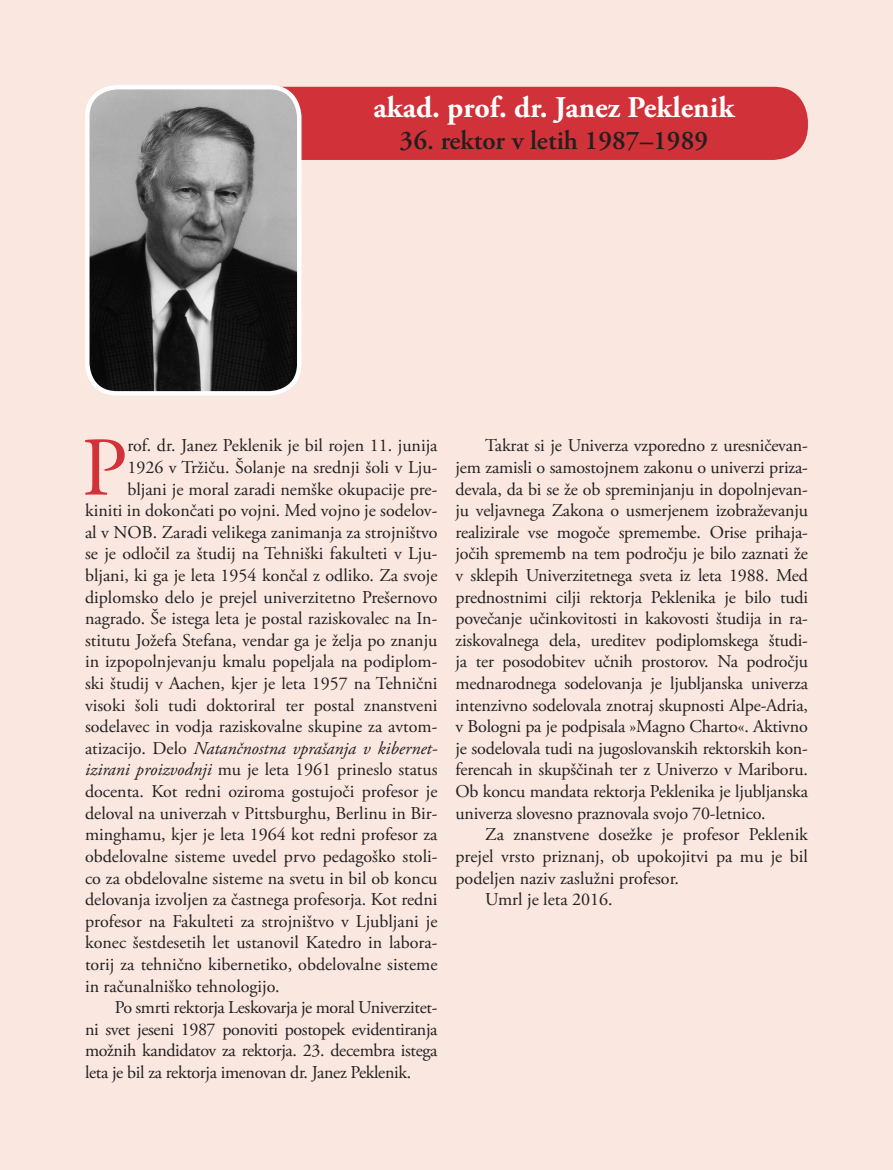
<style>
.page{position:relative;width:893px;height:1170px;background:#fff}
.page>*{position:absolute;margin:0;border:0;box-sizing:border-box;transform-origin:0 0}
.t1{font:83.1px "Adobe Garamond Pro";color:#d13138}
.t2{font:700 30px "Adobe Garamond Pro";color:#fff}
.t3{font:600 27px "Adobe Garamond Pro";color:#231f20}
.t4{font:18px/21.6px "Adobe Garamond Pro";color:#231f20;text-align:justify}
.t5{font:italic 18px "Adobe Garamond Pro";color:#231f20}
.s1{font-style:normal}
.s2{font-style:italic}
</style>
<div class="page">
<div style="left:0;top:0;width:893px;height:1169px;background:#f9e7e0"></div>
<div style="left:299px;top:87px;width:509px;height:73px;background:#d13138"></div>
<img style="left:90px;top:87px;width:209px;height:306px">
<div style="left:85px;top:85px;width:216px;height:310px;border:4px solid #fff;border-radius:30px"></div>
<p class="t2" style="left:374px;top:90px;width:362px">akad. prof. dr. Janez Peklenik</p>
<p class="t3" style="left:400px;top:125px;width:310px">36. rektor v letih 1987–1989</p>
<p class="t1" style="left:82px;top:418px;width:47px">P</p>
<p class="t4" style="left:127px;top:435px;width:312px">rof. dr. Janez Peklenik je bil rojen 11. junija</p>
<p class="t4" style="left:127px;top:457px;width:312px">1926 v Tržiču. Šolanje na srednji šoli v Lju-</p>
<p class="t4" style="left:127px;top:478px;width:312px">bljani je moral zaradi nemške okupacije pre-</p>
<p class="t4" style="left:85px;top:500px;width:354px">kiniti in dokončati po vojni. Med vojno je sodelov-</p>
<p class="t4" style="left:85px;top:522px;width:354px">al v NOB. Zaradi velikega zanimanja za strojništvo</p>
<p class="t4" style="left:85px;top:543px;width:354px">se je odločil za študij na Tehniški fakulteti v Lju-</p>
<p class="t4" style="left:85px;top:565px;width:354px">bljani, ki ga je leta 1954 končal z odliko. Za svoje</p>
<p class="t4" style="left:85px;top:586px;width:354px">diplomsko delo je prejel univerzitetno Prešernovo</p>
<p class="t4" style="left:85px;top:608px;width:354px">nagrado. Še istega leta je postal raziskovalec na In-</p>
<p class="t4" style="left:85px;top:630px;width:354px">stitutu Jožefa Stefana, vendar ga je želja po znanju</p>
<p class="t4" style="left:85px;top:651px;width:354px">in izpopolnjevanju kmalu popeljala na podiplom-</p>
<p class="t4" style="left:85px;top:673px;width:354px">ski študij v Aachen, kjer je leta 1957 na Tehnični</p>
<p class="t4" style="left:85px;top:694px;width:354px">visoki šoli tudi doktoriral ter postal znanstveni</p>
<p class="t4" style="left:85px;top:716px;width:354px">sodelavec in vodja raziskovalne skupine za avtom-</p>
<p class="t5" style="left:85px;top:737px;width:354px"><span class="s1">atizacijo. Delo</span> Natančnostna vprašanja v kibernet-</p>
<p class="t4" style="left:85px;top:759px;width:354px"><span class="s2">izirani proizvodnji</span> mu je leta 1961 prineslo status</p>
<p class="t4" style="left:85px;top:781px;width:354px">docenta. Kot redni oziroma gostujoči profesor je</p>
<p class="t4" style="left:85px;top:802px;width:354px">deloval na univerzah v Pittsburghu, Berlinu in Bir-</p>
<p class="t4" style="left:85px;top:824px;width:354px">minghamu, kjer je leta 1964 kot redni profesor za</p>
<p class="t4" style="left:85px;top:846px;width:354px">obdelovalne sisteme uvedel prvo pedagoško stoli-</p>
<p class="t4" style="left:85px;top:867px;width:354px">co za obdelovalne sisteme na svetu in bil ob koncu</p>
<p class="t4" style="left:85px;top:889px;width:354px">delovanja izvoljen za častnega profesorja. Kot redni</p>
<p class="t4" style="left:85px;top:910px;width:354px">profesor na Fakulteti za strojništvo v Ljubljani je</p>
<p class="t4" style="left:85px;top:932px;width:354px">konec šestdesetih let ustanovil Katedro in labora-</p>
<p class="t4" style="left:85px;top:954px;width:354px">torij za tehnično kibernetiko, obdelovalne sisteme</p>
<p class="t4" style="left:85px;top:975px;width:196px">in računalniško tehnologijo.</p>
<p class="t4" style="left:85px;top:997px;width:354px;text-indent:30px">Po smrti rektorja Leskovarja je moral Univerzitet&shy;ni svet jeseni 1987 ponoviti postopek evidentiranja možnih kandidatov za rektorja. 23. decembra istega leta je bil za rektorja imenovan dr. Janez Peklenik.</p>
<p class="t4" style="left:455px;top:435px;width:354px;text-indent:30px">Takrat si je Univerza vzporedno z uresničevan&shy;jem zamisli o samostojnem zakonu o univerzi priza&shy;devala, da bi se že ob spreminjanju in dopolnjevan&shy;ju veljavnega Zakona o usmerjenem izobraževanju realizirale vse mogoče spremembe. Orise prihaja&shy;jočih sprememb na tem področju je bilo zaznati že v sklepih Univerzitetnega sveta iz leta 1988. Med prednostnimi cilji rektorja Peklenika je bilo tudi povečanje učinkovitosti in kakovosti študija in ra&shy;ziskovalnega dela, ureditev podiplomskega študi&shy;ja ter posodobitev učnih prostorov. Na področju mednarodnega sodelovanja je ljubljanska univerza intenzivno sodelovala znotraj skupnosti Alpe-Adria, v Bologni pa je podpisala »Magno Charto«. Aktivno je sodelovala tudi na jugoslovanskih rektorskih kon&shy;ferencah in skupščinah ter z Univerzo v Mariboru.<br>Ob koncu mandata rektorja Peklenika je ljubljanska univerza slovesno praznovala svojo 70-letnico.</p>
<p class="t4" style="left:455px;top:824px;width:354px;text-indent:30px">Za znanstvene dosežke je profesor Peklenik prejel vrsto priznanj, ob upokojitvi pa mu je bil podeljen naziv zaslužni profesor.</p>
<p class="t4" style="left:485px;top:889px;width:129px">Umrl je leta 2016.</p>
</div>
